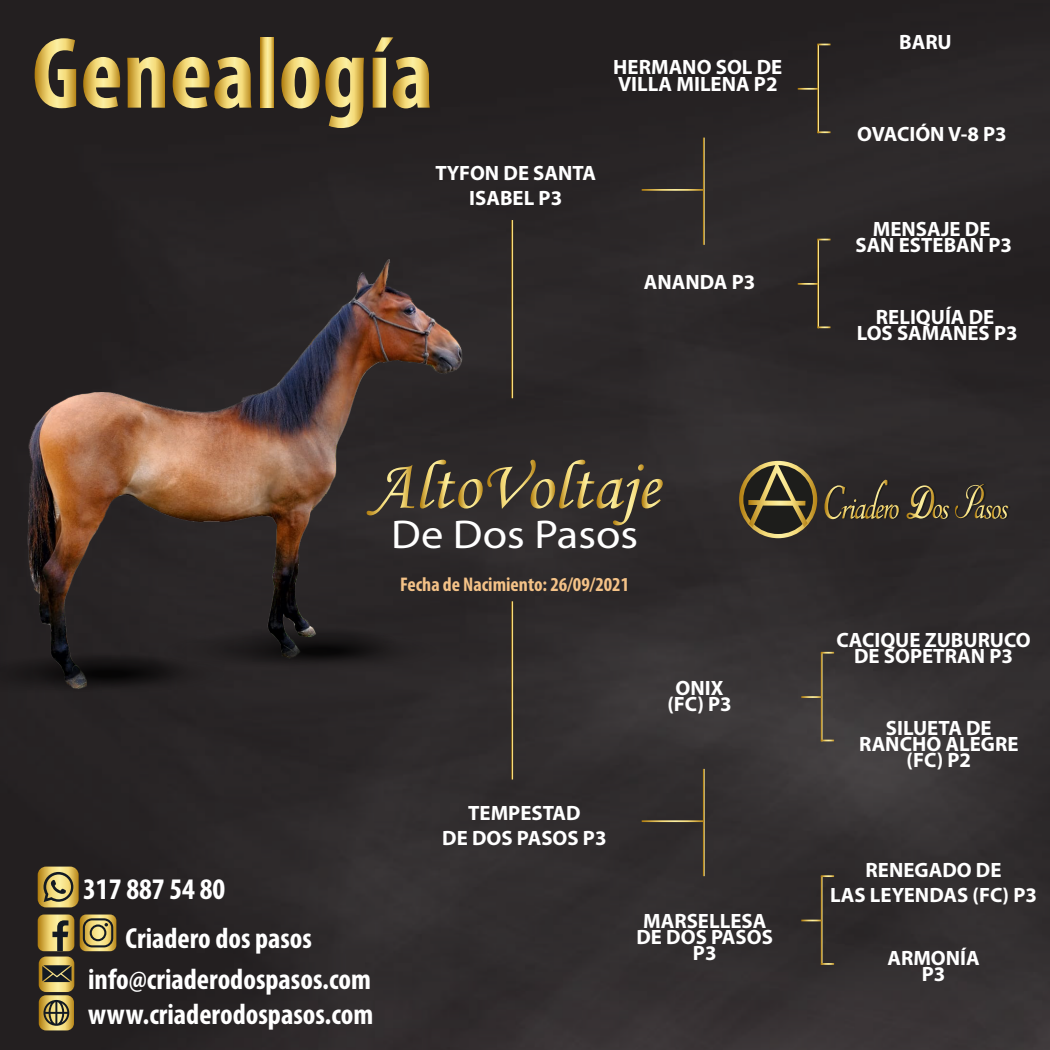
<style>
.page{position:relative;width:1050px;height:1050px;background:#fff}
.page>*{position:absolute;margin:0;border:0;box-sizing:border-box;transform-origin:0 0}
.t1{font:40.43px "Myriad Pro";color:#fff;scale:1.1 1}
.t2{font:700 condensed 30.1px "Myriad Pro";color:#fff}
.t3{font:700 condensed 29.22px/35.2px "Myriad Pro";color:#fff}
.t4{font:700 20.82px/16.1px "Myriad Pro";color:#fff;text-align:center}
.t5{font:700 condensed 19.78px "Myriad Pro";color:#f4c287}
</style>
<div class="page">
<img style="left:0;top:0;width:1050px;height:1050px">
<img style="left:0;top:257px;width:490px;height:452px">
<div style="left:203px;top:632px;width:237px;height:38px;background:#292627;border-radius:50%"></div>
<svg style="left:0;top:627px;width:397px;height:66px"></svg>
<svg style="left:34px;top:38px;width:42px;height:70px;background:#948046"></svg>
<svg style="left:83px;top:57px;width:37px;height:51px;background:#a38e4f"></svg>
<svg style="left:127px;top:57px;width:38px;height:51px;background:#aa9148"></svg>
<svg style="left:173px;top:57px;width:79px;height:51px;background:#9e8a4d"></svg>
<svg style="left:260px;top:37px;width:14px;height:71px"></svg>
<svg style="left:281px;top:57px;width:83px;height:71px;background:#8a7844"></svg>
<svg style="left:373px;top:37px;width:57px;height:71px;background:#887746"></svg>
<hr style="left:511px;top:220px;width:2px;height:178px;background:#fff">
<hr style="left:511px;top:601px;width:2px;height:179px;background:#fff">
<hr style="left:703px;top:138px;width:2px;height:107px;background:#fff">
<hr style="left:642px;top:189px;width:62px;height:2px;background:#fff">
<hr style="left:817px;top:44px;width:2px;height:89px;background:#fff">
<hr style="left:798px;top:88px;width:20px;height:2px;background:#fff">
<svg style="left:817px;top:131px;width:14px;height:2px"></svg>
<svg style="left:817px;top:44px;width:14px;height:1px"></svg>
<hr style="left:817px;top:240px;width:2px;height:88px;background:#fff">
<hr style="left:798px;top:283px;width:20px;height:2px;background:#fff">
<svg style="left:817px;top:326px;width:14px;height:2px"></svg>
<svg style="left:817px;top:239px;width:14px;height:1px"></svg>
<hr style="left:821px;top:653px;width:2px;height:88px;background:#fff">
<hr style="left:801px;top:696px;width:21px;height:2px;background:#fff">
<svg style="left:821px;top:740px;width:13px;height:1px"></svg>
<svg style="left:821px;top:652px;width:13px;height:2px"></svg>
<hr style="left:821px;top:876px;width:2px;height:89px;background:#fff">
<svg style="left:801px;top:920px;width:21px;height:1px"></svg>
<svg style="left:821px;top:963px;width:13px;height:2px"></svg>
<svg style="left:821px;top:875px;width:13px;height:2px"></svg>
<hr style="left:703px;top:769px;width:2px;height:107px;background:#fff">
<hr style="left:642px;top:820px;width:62px;height:2px;background:#fff">
<svg style="left:367px;top:465px;width:47px;height:50px;background:#534a37"></svg>
<svg style="left:420px;top:460px;width:243px;height:65px;background:#504837"></svg>
<svg style="left:824px;top:480px;width:77px;height:39px;background:#494130"></svg>
<svg style="left:907px;top:484px;width:103px;height:35px;background:#4f4634"></svg>
<svg style="left:739px;top:461px;width:78px;height:77px"></svg>
<div style="left:743px;top:465px;width:70px;height:69px;background:#1d1d1b;border-radius:50%"></div>
<svg style="left:748px;top:464px;width:60px;height:63px"></svg>
<svg style="left:39px;top:957px;width:35px;height:73px;background:#978549"></svg>
<svg style="left:38px;top:867px;width:41px;height:40px;background:#b49d53"></svg>
<svg style="left:38px;top:915px;width:36px;height:36px"></svg>
<svg style="left:80px;top:915px;width:36px;height:36px"></svg>
<p class="t4" style="left:613px;top:60px;width:171px;text-align:left">HERMANO SOL DE<br>VILLA MILENA P2</p>
<p class="t4" style="left:435px;top:161px;width:162px;line-height:25px">TYFON DE SANTA<br>ISABEL P3</p>
<p class="t4" style="left:644px;top:274px;width:113px">ANANDA P3</p>
<p class="t4" style="left:899px;top:35px;width:54px">BARU</p>
<p class="t4" style="left:857px;top:126px;width:151px">OVACIÓN V-8 P3</p>
<p class="t4" style="left:855px;top:221px;width:158px">MENSAJE DE<br>SAN ESTEBAN P3</p>
<p class="t4" style="left:857px;top:310px;width:162px">RELIQUÍA DE<br>LOS SAMANES P3</p>
<h1 class="t1" style="left:391px;top:510px;width:226px">De Dos Pasos</h1>
<p class="t5" style="left:400px;top:572px;width:230px">Fecha de Nacimiento: 26/09/2021</p>
<p class="t4" style="left:667px;top:680px;width:66px">ONIX (FC) P3</p>
<h2 class="t2" style="left:83px;top:870px;width:144px">317 887 54 80</h2>
<h3 class="t3" style="left:125px;top:921px;width:188px">Criadero dos pasos</h3>
<h3 class="t3" style="left:88px;top:961px;width:287px">info@criaderodospasos.com www.criaderodospasos.com</h3>
<p class="t4" style="left:442px;top:801px;width:166px;line-height:25px">TEMPESTAD<br>DE DOS PASOS P3</p>
<p class="t4" style="left:637px;top:913px;width:138px">MARSELLESA<br>DE DOS PASOS<br>P3</p>
<p class="t4" style="left:836px;top:632px;width:196px">CACIQUE ZUBURUCO<br>DE SOPETRAN P3</p>
<p class="t4" style="left:859px;top:720px;width:161px">SILUETA DE<br>RANCHO ALEGRE (FC) P2</p>
<p class="t4" style="left:830px;top:858px;width:208px;line-height:25px">RENEGADO DE<br>LAS LEYENDAS (FC) P3</p>
<p class="t4" style="left:887px;top:950px;width:94px">ARMONÍA<br>P3</p>
</div>
